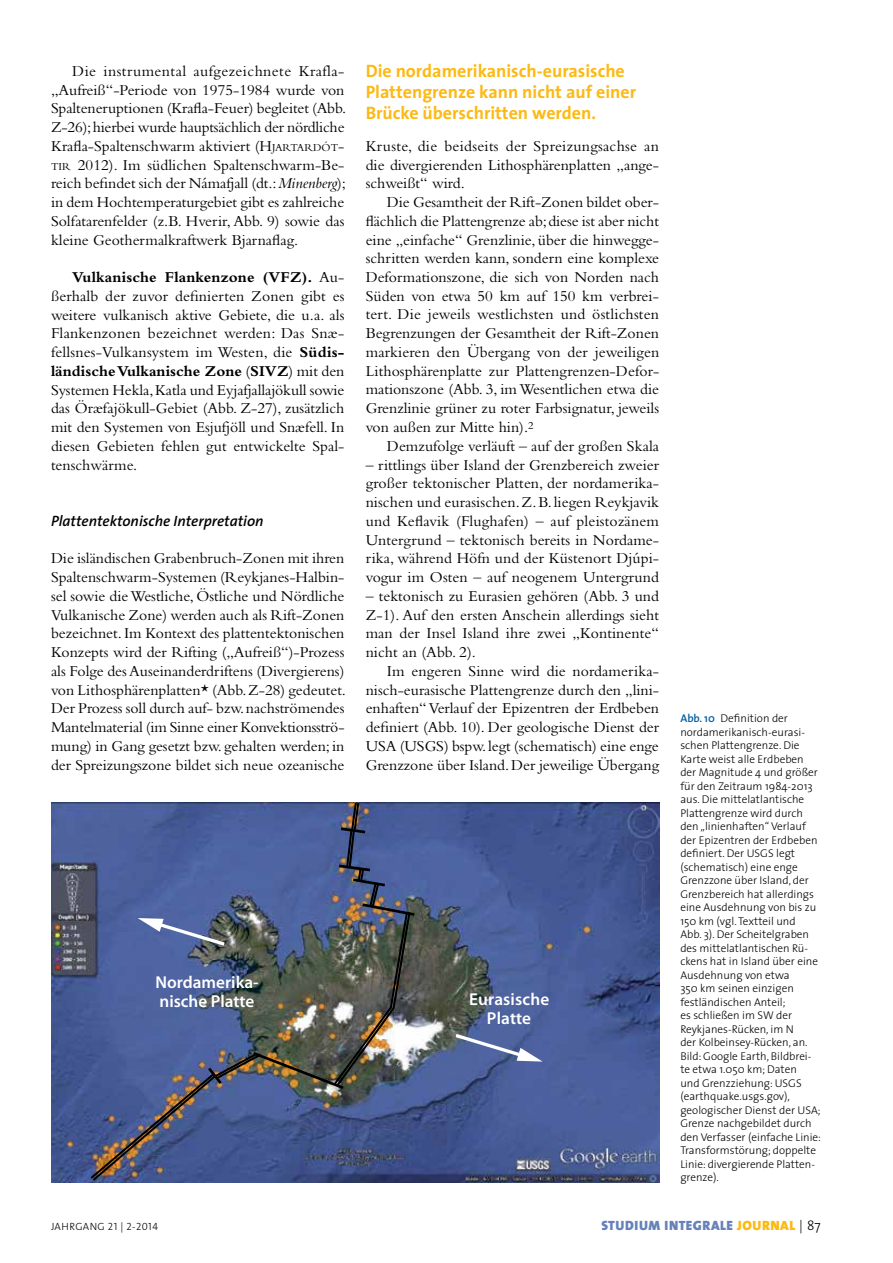
<style>
.page{position:relative;width:893px;height:1263px;background:#fff}
.page>*{position:absolute;margin:0;border:0;box-sizing:border-box;transform-origin:0 0}
.t1{font:700 18px/21px "The Sans";color:#fdb913}
.t2{font:600 17.25px/18.6px "Myriad Pro";color:#fff}
.t3{font:15.75px/18.8px "Bembo";color:#000;text-align:justify}
.t4{font:italic 600 15px "The Sans";color:#000}
.t5{font:900 13.5px "The Sans";letter-spacing:.04em;color:#6782ba}
.t6{font:300 11.25px/13.5px "The Sans";color:#000}
.t7{font:10.5px "The Sans Light Caps";letter-spacing:.04em;color:#000}
.s1{font-style:inherit}
.s2{font-size:10.95px}
.s3{font-style:italic}
.s4{font-weight:700}
.s5{font-weight:600;color:#005da4}
.s6{color:#fdb913}
.s7{font-weight:300;color:#000}
</style>
<div class="page">
<img style="left:51px;top:802px;width:608px;height:380px">
<svg style="left:452px;top:1031px;width:91px;height:30px;background:#6678a7"></svg>
<img style="left:88px;top:802px;width:329px;height:380px">
<p class="t3" style="left:51px;top:61px;width:297px;text-indent:21px">Die instrumental aufgezeichnete Krafla-„Aufreiß“-Periode von 1975-1984 wurde von Spalteneruptionen (Krafla-Feuer) begleitet (Abb.<br>Z-26); hierbei wurde hauptsächlich der nördliche Krafla-Spaltenschwarm aktiviert (<span class="s1">H</span><span class="s2">JARTARDÓT</span><span class="s1">-</span><span class="s2">TIR</span> 2012). Im südlichen Spaltenschwarm-Be&shy;reich befindet sich der Námafjall (dt.: <span class="s3">Minenberg</span>); in dem Hochtemperaturgebiet gibt es zahlreiche Solfatarenfelder (z.B. Hverir, Abb. 9) sowie das kleine Geothermalkraftwerk Bjarnaflag.</p>
<p class="t3" style="left:51px;top:267px;width:295px;text-indent:21px"><span class="s4">Vulkanische Flankenzone (VFZ).</span> Au&shy;ßerhalb der zuvor definierten Zonen gibt es weitere vulkanisch aktive Gebiete, die u.a. als Flankenzonen bezeichnet werden: Das Snæ&shy;fellsnes-Vulkansystem im Westen, die <span class="s4">Südis&shy;ländische Vulkanische Zone</span> (<span class="s4">SIVZ</span>) mit den Systemen Hekla, Katla und Eyjafjallajökull sowie das Öræfajökull-Gebiet (Abb. Z-27), zusätzlich mit den Systemen von Esjufjöll und Snæfell. In diesen Gebieten fehlen gut entwickelte Spal&shy;tenschwärme.</p>
<p class="t4" style="left:51px;top:508px;width:214px">Plattentektonische Interpretation</p>
<p class="t3" style="left:51px;top:549px;width:297px">Die isländischen Grabenbruch-Zonen mit ihren Spaltenschwarm-Systemen (Reykjanes-Halbin&shy;sel sowie die Westliche, Östliche und Nördliche Vulkanische Zone) werden auch als Rift-Zonen bezeichnet. Im Kontext des plattentektonischen Konzepts wird der Rifting („Aufreiß“)-Prozess als Folge des Auseinanderdriftens (Divergierens) von Lithosphärenplatten* (Abb. Z-28) gedeutet.<br>Der Prozess soll durch auf- bzw. nachströmendes Mantelmaterial (im Sinne einer Konvektionsströ&shy;mung) in Gang gesetzt bzw. gehalten werden; in der Spreizungszone bildet sich neue ozeanische</p>
<p class="t1" style="left:366px;top:60px;width:272px">Die nordamerikanisch-eurasische<br>Plattengrenze kann nicht auf einer<br>Brücke überschritten werden.</p>
<p class="t3" style="left:366px;top:136px;width:295px">Kruste, die beidseits der Spreizungsachse an die divergierenden Lithosphärenplatten „ange&shy;schweißt“ wird.</p>
<p class="t3" style="left:366px;top:192px;width:295px;text-indent:21px">Die Gesamtheit der Rift-Zonen bildet ober&shy;flächlich die Plattengrenze ab; diese ist aber nicht eine „einfache“ Grenzlinie, über die hinwegge&shy;schritten werden kann, sondern eine komplexe Deformationszone, die sich von Norden nach Süden von etwa 50 km auf 150 km verbrei&shy;tert. Die jeweils westlichsten und östlichsten Begrenzungen der Gesamtheit der Rift-Zonen markieren den Übergang von der jeweiligen Lithosphärenplatte zur Plattengrenzen-Defor&shy;mationszone (Abb. 3, im Wesentlichen etwa die Grenzlinie grüner zu roter Farbsignatur, jeweils von außen zur Mitte hin).<sup>2</sup></p>
<p class="t3" style="left:387px;top:436px;width:274px">Demzufolge verläuft – auf der großen Skala</p>
<p class="t3" style="left:366px;top:455px;width:295px">– rittlings über Island der Grenzbereich zweier großer tektonischer Platten, der nordamerika&shy;nischen und eurasischen. Z. B. liegen Reykjavik und Keflavik (Flughafen) – auf pleistozänem Untergrund – tektonisch bereits in Nordame&shy;rika, während Höfn und der Küstenort Djúpi&shy;vogur im Osten – auf neogenem Untergrund</p>
<p class="t3" style="left:366px;top:586px;width:295px">– tektonisch zu Eurasien gehören (Abb. 3 und Z-1). Auf den ersten Anschein allerdings sieht man der Insel Island ihre zwei „Kontinente“ nicht an (Abb. 2).</p>
<p class="t3" style="left:366px;top:661px;width:295px;text-indent:21px">Im engeren Sinne wird die nordamerika&shy;nisch-eurasische Plattengrenze durch den „lini&shy;enhaften“ Verlauf der Epizentren der Erdbeben definiert (Abb. 10). Der geologische Dienst der USA (USGS) bspw. legt (schematisch) eine enge Grenzzone über Island. Der jeweilige Übergang</p>
<p class="t2" style="left:155px;top:973px;width:105px">Nordamerika&shy;nische Platte</p>
<p class="t2" style="left:469px;top:990px;width:82px;text-align:center">Eurasische<br>Platte</p>
<p class="t6" style="left:680px;top:711px;width:142px"><span class="s5">Abb. 10</span> Definition der nordamerikanisch-eurasi&shy;schen Plattengrenze. Die<br>Karte weist alle Erdbeben der Magnitude 4 und größer für den Zeitraum 1984-2013 aus. Die mittelatlantische<br>Plattengrenze wird durch den „linienhaften“ Verlauf der Epizentren der Erdbeben definiert. Der USGS legt (schematisch) eine enge<br>Grenzzone über Island, der<br>Grenzbereich hat allerdings eine Ausdehnung von bis zu<br>150 km (vgl. Textteil und<br>Abb. 3). Der Scheitelgraben des mittelatlantischen Rü&shy;ckens hat in Island über eine<br>Ausdehnung von etwa<br>350 km seinen einzigen festländischen Anteil;<br>es schließen im SW der<br>Reykjanes-Rücken, im N<br>der Kolbeinsey-Rücken, an.<br>Bild: Google Earth, Bildbrei&shy;te etwa 1.050 km; Daten<br>und Grenzziehung: USGS (earthquake.usgs.gov), geologischer Dienst der USA;<br>Grenze nachgebildet durch den Verfasser (einfache Linie:<br>Transformstörung; doppelte<br>Linie: divergierende Platten&shy;grenze).</p>
<p class="t7" style="left:51px;top:1218px;width:108px">JAHRGANG 21 | 2-2014</p>
<p class="t5" style="left:601px;top:1214px;width:221px">STUDIUM INTEGRALE <span class="s6">JOURNAL</span> <span class="s7">| 87</span></p>
</div>
